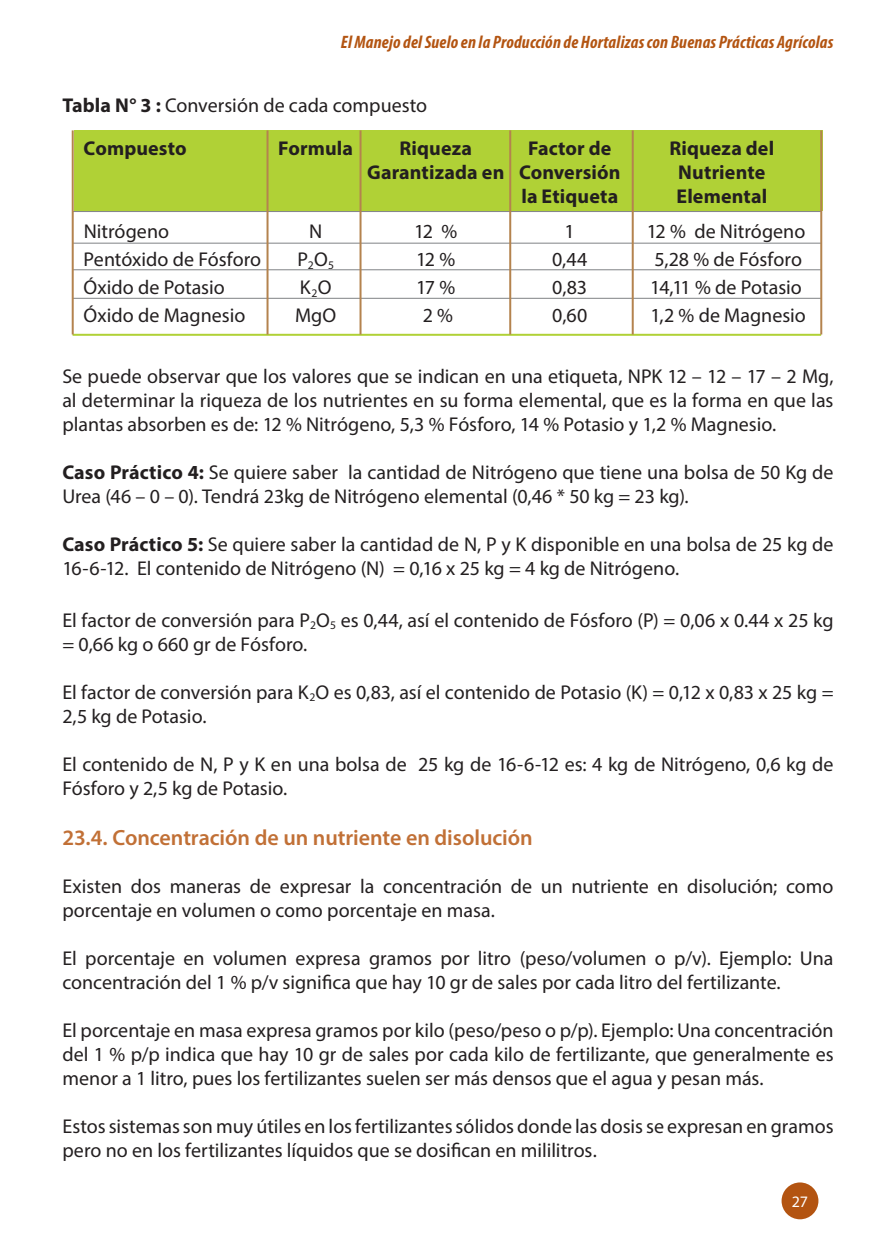
<style>
.page{position:relative;width:896px;height:1236px;background:#fff}
.page>*{position:absolute;margin:0;border:0;box-sizing:border-box;transform-origin:0 0}
.t1{font:600 22px "Myriad Pro";letter-spacing:-.005em;color:#c17036}
.t2{font:20px/24px "Myriad Pro";color:#231f20}
.t3{font:700 20px "Myriad Pro";letter-spacing:.005em;color:#231f20}
.t4{font:italic 700 condensed 18px "Myriad Pro";letter-spacing:.01em;color:#b35411}
.t5{font:16px "Myriad Pro";color:#fff}
.s1{font-weight:700}
</style>
<div class="page">
<div style="left:781px;top:1182px;width:37px;height:37px;background:#b35411;border-radius:50%"></div>
<div style="left:74px;top:130px;width:748px;height:81px;background:#b0d136"></div>
<hr style="left:73px;top:334px;width:748px;height:2px;background:#b0d136">
<hr style="left:73px;top:211px;width:748px;height:1px;background:#808285">
<hr style="left:73px;top:243px;width:748px;height:1px;background:#808285">
<hr style="left:73px;top:269px;width:748px;height:1px;background:#808285">
<hr style="left:73px;top:298px;width:748px;height:1px;background:#808285">
<hr style="left:72px;top:130px;width:2px;height:204px;background:#b4834e">
<hr style="left:509px;top:130px;width:2px;height:204px;background:#b4834e">
<hr style="left:632px;top:130px;width:2px;height:204px;background:#b4834e">
<hr style="left:266px;top:130px;width:2px;height:204px;background:#b4834e">
<hr style="left:359px;top:130px;width:2px;height:204px;background:#b4834e">
<hr style="left:820px;top:130px;width:2px;height:204px;background:#b4834e">
<p class="t4" style="left:341px;top:31px;width:494px">El Manejo del Suelo en la Producción de Hortalizas con Buenas Prácticas Agrícolas</p>
<p class="t2" style="left:62px;top:93px;width:366px"><span class="s1">Tabla N° 3 :</span> Conversión de cada compuesto</p>
<p class="t3" style="left:84px;top:135px;width:105px">Compuesto</p>
<p class="t3" style="left:278px;top:135px;width:76px">Formula</p>
<p class="t3" style="left:399px;top:135px;width:74px">Riqueza</p>
<p class="t3" style="left:528px;top:135px;width:85px">Factor de</p>
<p class="t3" style="left:669px;top:135px;width:106px">Riqueza del</p>
<p class="t3" style="left:367px;top:159px;width:255px">Garantizada en Conversión</p>
<p class="t3" style="left:678px;top:159px;width:89px">Nutriente</p>
<p class="t3" style="left:521px;top:183px;width:98px">la Etiqueta</p>
<p class="t3" style="left:676px;top:183px;width:92px">Elemental</p>
<p class="t2" style="left:84px;top:219px;width:87px">Nitrógeno</p>
<p class="t2" style="left:309px;top:219px;width:15px">N</p>
<p class="t2" style="left:414px;top:219px;width:45px">12 %</p>
<p class="t2" style="left:565px;top:219px;width:12px">1</p>
<p class="t2" style="left:647px;top:219px;width:160px">12 % de Nitrógeno</p>
<p class="t2" style="left:84px;top:247px;width:179px">Pentóxido de Fósforo</p>
<p class="t2" style="left:297px;top:247px;width:38px">P<sub>2</sub>O<sub>5</sub></p>
<p class="t2" style="left:416px;top:247px;width:41px">12 %</p>
<p class="t2" style="left:552px;top:247px;width:37px">0,44</p>
<p class="t2" style="left:654px;top:247px;width:149px">5,28 % de Fósforo</p>
<p class="t2" style="left:84px;top:275px;width:143px">Óxido de Potasio</p>
<p class="t2" style="left:300px;top:275px;width:33px">K<sub>2</sub>O</p>
<p class="t2" style="left:416px;top:275px;width:41px">17 %</p>
<p class="t2" style="left:552px;top:275px;width:36px">0,83</p>
<p class="t2" style="left:650px;top:275px;width:153px">14,11 % de Potasio</p>
<p class="t2" style="left:84px;top:303px;width:163px">Óxido de Magnesio</p>
<p class="t2" style="left:295px;top:303px;width:43px">MgO</p>
<p class="t2" style="left:423px;top:303px;width:32px">2 %</p>
<p class="t2" style="left:552px;top:303px;width:37px">0,60</p>
<p class="t2" style="left:650px;top:303px;width:157px">1,2 % de Magnesio</p>
<p class="t2" style="left:62px;top:364px;width:773px;text-align:justify">Se puede observar que los valores que se indican en una etiqueta, NPK 12 – 12 – 17 – 2 Mg, al determinar la riqueza de los nutrientes en su forma elemental, que es la forma en que las plantas absorben es de: 12 % Nitrógeno, 5,3 % Fósforo, 14 % Potasio y 1,2 % Magnesio.</p>
<p class="t2" style="left:62px;top:460px;width:773px"><span class="s1">Caso Práctico 4:</span> Se quiere saber la cantidad de Nitrógeno que tiene una bolsa de 50 Kg de<br>Urea (46 – 0 – 0). Tendrá 23kg de Nitrógeno elemental (0,46 * 50 kg = 23 kg).</p>
<p class="t2" style="left:62px;top:532px;width:773px"><span class="s1">Caso Práctico 5:</span> Se quiere saber la cantidad de N, P y K disponible en una bolsa de 25 kg de<br>16-6-12. El contenido de Nitrógeno (N) = 0,16 x 25 kg = 4 kg de Nitrógeno.</p>
<p class="t2" style="left:62px;top:608px;width:773px">El factor de conversión para P<sub>2</sub>O<sub>5</sub> es 0,44, así el contenido de Fósforo (P) = 0,06 x 0.44 x 25 kg = 0,66 kg o 660 gr de Fósforo.</p>
<p class="t2" style="left:62px;top:680px;width:773px">El factor de conversión para K<sub>2</sub>O es 0,83, así el contenido de Potasio (K) = 0,12 x 0,83 x 25 kg =<br>2,5 kg de Potasio.</p>
<p class="t2" style="left:62px;top:752px;width:773px">El contenido de N, P y K en una bolsa de 25 kg de 16-6-12 es: 4 kg de Nitrógeno, 0,6 kg de<br>Fósforo y 2,5 kg de Potasio.</p>
<p class="t1" style="left:62px;top:824px;width:472px">23.4. Concentración de un nutriente en disolución</p>
<p class="t2" style="left:62px;top:874px;width:772px">Existen dos maneras de expresar la concentración de un nutriente en disolución; como porcentaje en volumen o como porcentaje en masa.</p>
<p class="t2" style="left:62px;top:946px;width:772px">El porcentaje en volumen expresa gramos por litro (peso/volumen o p/v). Ejemplo: Una concentración del 1 % p/v significa que hay 10 gr de sales por cada litro del fertilizante.</p>
<p class="t2" style="left:62px;top:1018px;width:773px;text-align:justify">El porcentaje en masa expresa gramos por kilo (peso/peso o p/p). Ejemplo: Una concentración del 1 % p/p indica que hay 10 gr de sales por cada kilo de fertilizante, que generalmente es menor a 1 litro, pues los fertilizantes suelen ser más densos que el agua y pesan más.</p>
<p class="t2" style="left:62px;top:1114px;width:773px">Estossistemasson muy útiles en losfertilizantessólidos donde las dosisse expresan en gramos pero no en los fertilizantes líquidos que se dosifican en mililitros.</p>
<p class="t5" style="left:792px;top:1191px;width:18px">27</p>
</div>
